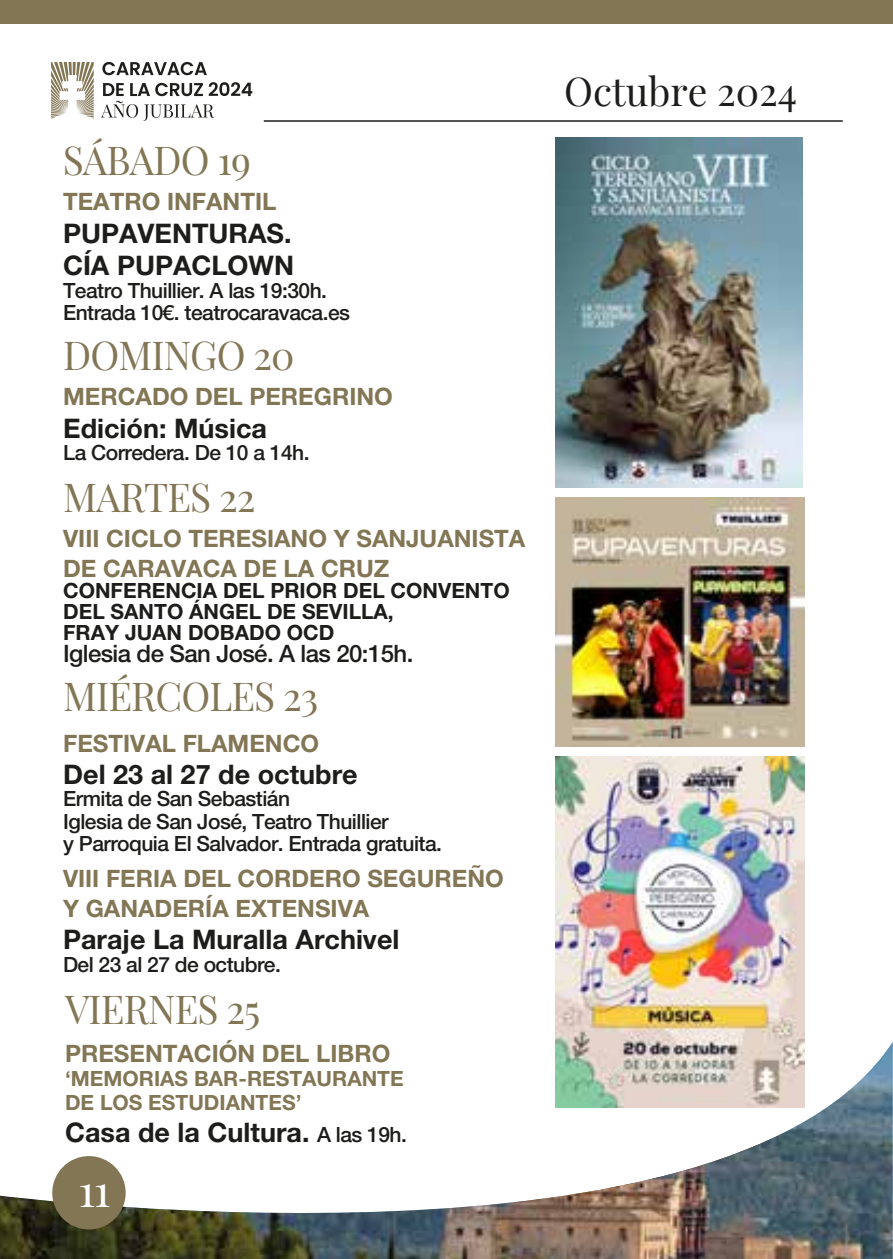
<style>
.page{position:relative;width:893px;height:1259px;background:#fff}
.page>*{position:absolute;margin:0;border:0;box-sizing:border-box;transform-origin:0 0}
.t1{font:44.7px "Playfair Display";color:#fff}
.t2{font:39px "Playfair Display";letter-spacing:-.025em;color:#827655}
.t3{font:39px "Playfair Display";color:#1d1d1b}
.t4{font:700 27px/32.4px "Helvetica Neue LT Std";color:#1d1d1b}
.t5{font:700 24px/30px "Helvetica Neue LT Std";color:#827655}
.t6{font:500 24px "Helvetica Neue LT Std";letter-spacing:-.025em;color:#1d1d1b}
.t7{font:500 21px/22.5px "Helvetica Neue LT Std";letter-spacing:-.025em;color:#1d1d1b}
.t8{font:700 21px/21px "Helvetica Neue LT Std";color:#1d1d1b}
.t9{font:700 21px/24px "Helvetica Neue LT Std";color:#827655}
.s1{font-weight:500;font-size:21px}
</style>
<div class="page">
<div style="left:0;top:0;width:893px;height:24px;background:#827655"></div>
<svg style="left:51px;top:62px;width:43px;height:57px"></svg>
<svg style="left:102px;top:62px;width:105px;height:13px"></svg>
<svg style="left:101px;top:82px;width:151px;height:39px"></svg>
<hr style="left:264px;top:120px;width:579px;height:2px;background:#1d1d1b">
<img style="left:0;top:1042px;width:893px;height:217px">
<div style="left:52px;top:1156px;width:74px;height:73px;background:#827655;border-radius:50%"></div>
<img style="left:555px;top:497px;width:249px;height:249px">
<img style="left:555px;top:756px;width:249px;height:352px">
<img style="left:555px;top:138px;width:248px;height:349px">
<h2 class="t2" style="left:63px;top:130px;width:190px">SÁBADO 19</h2>
<p class="t5" style="left:63px;top:186px;width:215px">TEATRO INFANTIL</p>
<p class="t4" style="left:63px;top:216px;width:233px">PUPAVENTURAS.<br>CÍA PUPACLOWN</p>
<p class="t7" style="left:63px;top:279px;width:289px">Teatro Thuillier. A las 19:30h.<br>Entrada 10€. teatrocaravaca.es</p>
<h2 class="t2" style="left:63px;top:325px;width:233px">DOMINGO 20</h2>
<p class="t5" style="left:63px;top:381px;width:331px">MERCADO DEL PEREGRINO</p>
<p class="t4" style="left:63px;top:411px;width:205px">Edición: Música</p>
<p class="t7" style="left:63px;top:441px;width:248px">La Corredera. De 10 a 14h.</p>
<h2 class="t2" style="left:63px;top:467px;width:194px">MARTES 22</h2>
<p class="t5" style="left:63px;top:523px;width:464px">VIII CICLO TERESIANO Y SANJUANISTA<br>DE CARAVACA DE LA CRUZ</p>
<p class="t8" style="left:63px;top:579px;width:448px">CONFERENCIA DEL PRIOR DEL CONVENTO<br>DEL SANTO ÁNGEL DE SEVILLA,<br>FRAY JUAN DOBADO OCD</p>
<p class="t6" style="left:63px;top:639px;width:352px">Iglesia de San José. A las 20:15h.</p>
<h2 class="t2" style="left:63px;top:666px;width:257px">MIÉRCOLES 23</h2>
<p class="t5" style="left:63px;top:727px;width:258px">FESTIVAL FLAMENCO</p>
<p class="t4" style="left:63px;top:757px;width:296px">Del 23 al 27 de octubre</p>
<p class="t7" style="left:63px;top:787px;width:380px">Ermita de San Sebastián<br>Iglesia de San José, Teatro Thuillier<br>y Parroquia El Salvador. Entrada gratuita.</p>
<p class="t5" style="left:63px;top:862px;width:442px">VIII FERIA DEL CORDERO SEGUREÑO<br>Y GANADERÍA EXTENSIVA</p>
<p class="t4" style="left:63px;top:922px;width:338px">Paraje La Muralla Archivel</p>
<p class="t7" style="left:63px;top:952px;width:219px">Del 23 al 27 de octubre.</p>
<h2 class="t2" style="left:65px;top:978px;width:197px">VIERNES 25</h2>
<p class="t5" style="left:65px;top:1038px;width:327px">PRESENTACIÓN DEL LIBRO</p>
<p class="t9" style="left:65px;top:1066px;width:340px">‘MEMORIAS BAR-RESTAURANTE<br>DE LOS ESTUDIANTES’</p>
<p class="t4" style="left:65px;top:1116px;width:343px">Casa de la Cultura. <span class="s1">A las 19h.</span></p>
<h1 class="t1" style="left:78px;top:1155px;width:33px">11</h1>
<h2 class="t3" style="left:564px;top:61px;width:235px">Octubre 2024</h2>
</div>
